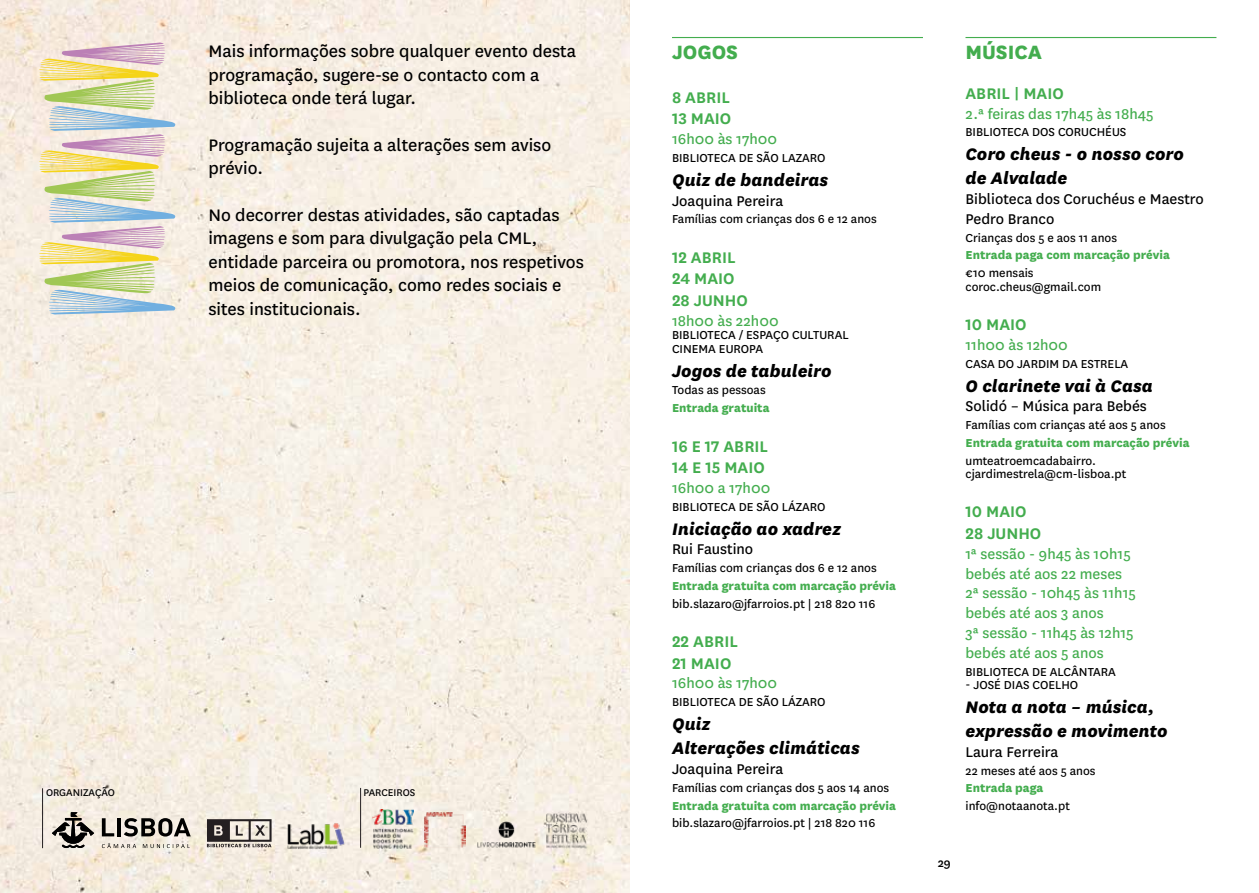
<style>
.page{position:relative;width:1259px;height:893px;background:#fff}
.page>*{position:absolute;margin:0;border:0;box-sizing:border-box;transform-origin:0 0}
.t1{font:800 22.5px "National";color:#43ad4e}
.t2{font:19.5px/23.4px "National";color:#000}
.t3{font:italic 800 19.5px/24px "National";color:#000}
.t4{font:600 18px/21.6px "National";color:#43ad4e}
.t5{font:16.5px/19.8px "National";color:#43ad4e}
.t6{font:16.5px/19.8px "National";color:#000}
.t7{font:13.5px/13.5px "National";color:#000}
.t8{font:800 13.5px "National";color:#43ad4e}
.t9{font:500 13.5px "National";color:#000}
.t10{font:11.4px "National";color:#000}
</style>
<div class="page">
<img style="left:0;top:0;width:629px;height:893px">
<img style="left:477px;top:821px;width:59px;height:28px">
<img style="left:373px;top:810px;width:40px;height:39px">
<img style="left:546px;top:812px;width:41px;height:36px">
<img style="left:424px;top:812px;width:41px;height:36px">
<hr style="left:360px;top:788px;width:1px;height:60px;background:#241f21">
<svg style="left:52px;top:812px;width:42px;height:36px;background:#9b958e"></svg>
<svg style="left:102px;top:843px;width:34px;height:5px"></svg>
<svg style="left:143px;top:844px;width:47px;height:4px"></svg>
<svg style="left:102px;top:818px;width:12px;height:18px"></svg>
<hr style="left:117px;top:818px;width:4px;height:18px;background:#000">
<svg style="left:124px;top:818px;width:67px;height:18px"></svg>
<svg style="left:207px;top:819px;width:64px;height:28px;background:#8f8883"></svg>
<img style="left:288px;top:822px;width:56px;height:28px">
<hr style="left:42px;top:788px;width:1px;height:60px;background:#241f21">
<svg style="left:38px;top:43px;width:142px;height:272px;background:#dcd9bf"></svg>
<hr style="left:672px;top:37px;width:251px;height:1px;background:#43ad4e">
<hr style="left:965px;top:37px;width:251px;height:1px;background:#43ad4e">
<h2 class="t2" style="left:208px;top:38px;width:369px">Mais informações sobre qualquer evento desta programação, sugere-se o contacto com a biblioteca onde terá lugar.</h2>
<h2 class="t2" style="left:208px;top:132px;width:344px">Programação sujeita a alterações sem aviso prévio.</h2>
<h2 class="t2" style="left:208px;top:202px;width:377px">No decorrer destas atividades, são captadas imagens e som para divulgação pela CML, entidade parceira ou promotora, nos respetivos meios de comunicação, como redes sociais e sites institucionais.</h2>
<p class="t10" style="left:46px;top:785px;width:70px">ORGANIZAÇÃO</p>
<p class="t10" style="left:363px;top:785px;width:53px">PARCEIROS</p>
<h1 class="t1" style="left:672px;top:36px;width:68px">JOGOS</h1>
<h3 class="t4" style="left:672px;top:85px;width:61px">8 ABRIL<br>13 MAIO</h3>
<p class="t5" style="left:672px;top:128px;width:107px">16h00 às 17h00</p>
<p class="t7" style="left:672px;top:150px;width:155px">BIBLIOTECA DE SÃO LAZARO</p>
<h2 class="t3" style="left:672px;top:166px;width:158px">Quiz de bandeiras</h2>
<p class="t6" style="left:672px;top:190px;width:113px">Joaquina Pereira</p>
<p class="t7" style="left:672px;top:212px;width:206px">Famílias com crianças dos 6 e 12 anos</p>
<h3 class="t4" style="left:672px;top:245px;width:77px">12 ABRIL<br>24 MAIO<br>28 JUNHO</h3>
<p class="t5" style="left:672px;top:310px;width:108px">18h00 às 22h00</p>
<p class="t7" style="left:672px;top:328px;width:178px">BIBLIOTECA / ESPAÇO CULTURAL<br>CINEMA EUROPA</p>
<h2 class="t3" style="left:672px;top:357px;width:161px">Jogos de tabuleiro</h2>
<p class="t7" style="left:672px;top:383px;width:95px">Todas as pessoas</p>
<p class="t8" style="left:672px;top:398px;width:99px">Entrada gratuita</p>
<h3 class="t4" style="left:672px;top:434px;width:98px">16 E 17 ABRIL<br>14 E 15 MAIO</h3>
<p class="t5" style="left:672px;top:477px;width:100px">16h00 a 17h00</p>
<p class="t7" style="left:672px;top:499px;width:155px">BIBLIOTECA DE SÃO LÁZARO</p>
<h2 class="t3" style="left:672px;top:515px;width:171px">Iniciação ao xadrez</h2>
<p class="t6" style="left:672px;top:539px;width:83px">Rui Faustino</p>
<p class="t7" style="left:672px;top:561px;width:206px">Famílias com crianças dos 6 e 12 anos</p>
<p class="t8" style="left:672px;top:576px;width:226px">Entrada gratuita com marcação prévia</p>
<p class="t7" style="left:672px;top:596px;width:205px">bib.slazaro@jfarroios.pt | 218 820 116</p>
<h3 class="t4" style="left:672px;top:630px;width:67px">22 ABRIL<br>21 MAIO</h3>
<p class="t5" style="left:672px;top:673px;width:107px">16h00 às 17h00</p>
<p class="t7" style="left:672px;top:695px;width:155px">BIBLIOTECA DE SÃO LÁZARO</p>
<h2 class="t3" style="left:672px;top:711px;width:189px">Quiz<br>Alterações climáticas</h2>
<p class="t6" style="left:672px;top:758px;width:113px">Joaquina Pereira</p>
<p class="t7" style="left:672px;top:780px;width:219px">Famílias com crianças dos 5 aos 14 anos</p>
<p class="t8" style="left:672px;top:796px;width:226px">Entrada gratuita com marcação prévia</p>
<p class="t7" style="left:672px;top:816px;width:205px">bib.slazaro@jfarroios.pt | 218 820 116</p>
<h1 class="t1" style="left:965px;top:36px;width:78px">MÚSICA</h1>
<h3 class="t4" style="left:965px;top:81px;width:100px">ABRIL | MAIO</h3>
<p class="t5" style="left:965px;top:103px;width:190px">2.ª feiras das 17h45 às 18h45</p>
<p class="t7" style="left:965px;top:125px;width:162px">BIBLIOTECA DOS CORUCHÉUS</p>
<h2 class="t3" style="left:965px;top:141px;width:220px">Coro cheus - o nosso coro de Alvalade</h2>
<p class="t6" style="left:965px;top:188px;width:240px">Biblioteca dos Coruchéus e Maestro<br>Pedro Branco</p>
<p class="t7" style="left:965px;top:230px;width:153px">Crianças dos 5 e aos 11 anos</p>
<p class="t8" style="left:965px;top:245px;width:206px">Entrada paga com marcação prévia</p>
<p class="t7" style="left:965px;top:266px;width:137px">€10 mensais coroc.cheus@gmail.com</p>
<h3 class="t4" style="left:965px;top:312px;width:63px">10 MAIO</h3>
<p class="t5" style="left:965px;top:334px;width:104px">11h00 às 12h00</p>
<p class="t7" style="left:965px;top:356px;width:164px">CASA DO JARDIM DA ESTRELA</p>
<h2 class="t3" style="left:965px;top:372px;width:189px">O clarinete vai à Casa</h2>
<p class="t6" style="left:965px;top:396px;width:183px">Solidó – Música para Bebés</p>
<p class="t7" style="left:965px;top:417px;width:202px">Famílias com crianças até aos 5 anos</p>
<p class="t8" style="left:965px;top:433px;width:226px">Entrada gratuita com marcação prévia</p>
<p class="t7" style="left:965px;top:453px;width:162px">umteatroemcadabairro. cjardimestrela@cm-lisboa.pt</p>
<h3 class="t4" style="left:965px;top:500px;width:77px">10 MAIO<br>28 JUNHO</h3>
<p class="t5" style="left:965px;top:543px;width:172px">1ª sessão - 9h45 às 10h15 bebés até aos 22 meses<br>2ª sessão - 10h45 às 11h15 bebés até aos 3 anos<br>3ª sessão - 11h45 às 12h15 bebés até aos 5 anos</p>
<p class="t7" style="left:965px;top:664px;width:152px">BIBLIOTECA DE ALCÂNTARA</p>
<p class="t7" style="left:965px;top:678px;width:114px">- JOSÉ DIAS COELHO</p>
<h2 class="t3" style="left:965px;top:694px;width:204px">Nota a nota – música, expressão e movimento</h2>
<p class="t6" style="left:965px;top:741px;width:94px">Laura Ferreira</p>
<p class="t7" style="left:965px;top:763px;width:132px">22 meses até aos 5 anos</p>
<p class="t8" style="left:965px;top:778px;width:79px">Entrada paga</p>
<p class="t7" style="left:965px;top:799px;width:106px">info@notaanota.pt</p>
<p class="t9" style="left:937px;top:853px;width:15px">29</p>
</div>
